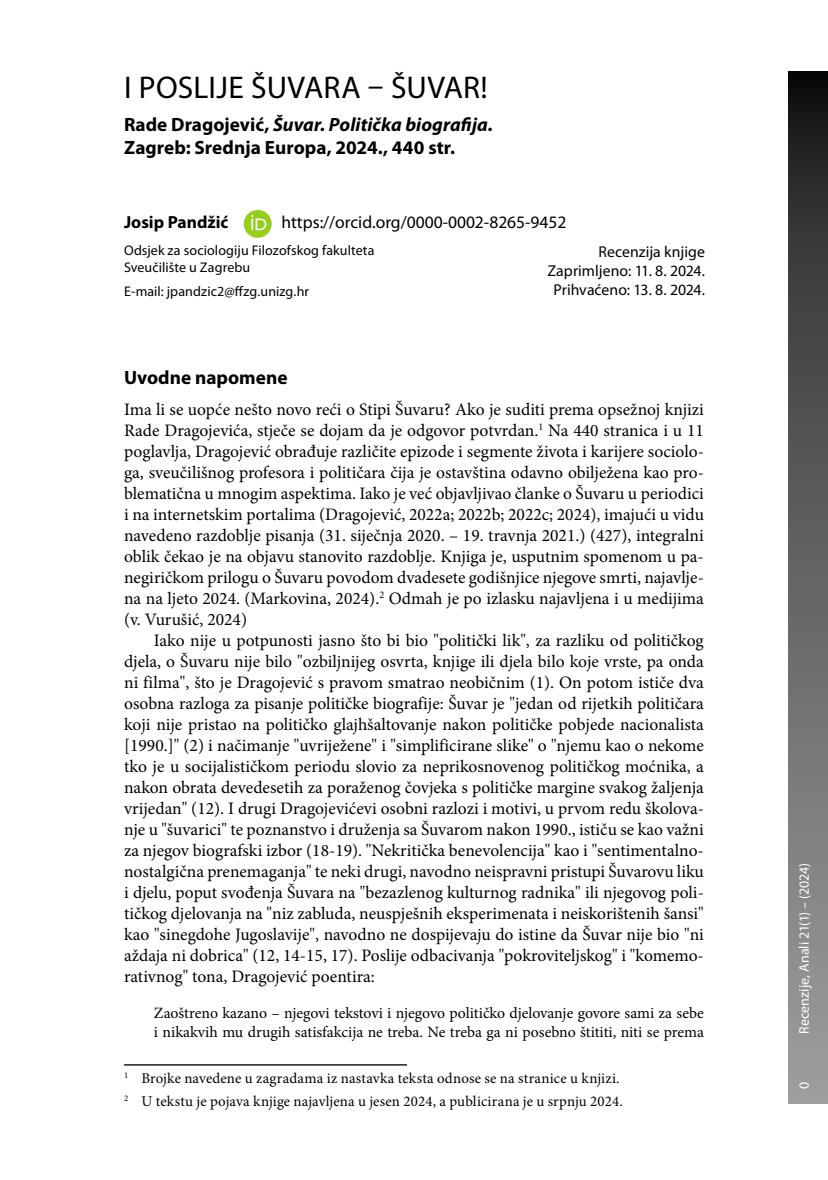
<style>
.page{position:relative;width:828px;height:1180px;background:#fff}
.page>*{position:absolute;margin:0;border:0;box-sizing:border-box;transform-origin:0 0}
.t1{font:31.5px "Myriad Pro";letter-spacing:.005em;color:#000}
.t2{font:700 19.25px/23.1px "Myriad Pro";color:#000}
.t3{font:17.5px/21px "Minion Pro";color:#000;text-align:justify}
.t4{font:17.5px "Myriad Pro";color:#000}
.t5{font:700 17.5px "Myriad Pro";color:#000}
.t6{font:15.75px/18.9px "Minion Pro";color:#000}
.t7{font:15.75px/18.9px "Myriad Pro";color:#000;text-align:right}
.t8{font:14.88px/22.8px "Minion Pro";letter-spacing:.01em;color:#000}
.t9{font:14px/16.8px "Myriad Pro";letter-spacing:.005em;color:#000}
.t10{font:14px "Myriad Pro";letter-spacing:.005em;color:#fff}
.s1{font-style:italic}
</style>
<div class="page">
<svg style="left:788px;top:71px;width:40px;height:1032px;background:#606163"></svg>
<div style="left:244px;top:210px;width:28px;height:28px;background:#94cf1c;border-radius:50%"></div>
<svg style="left:251px;top:215px;width:15px;height:15px"></svg>
<hr style="left:124px;top:1064px;width:283px;height:1px;background:#000">
<h1 class="t1" style="left:124px;top:68px;width:365px">I POSLIJE ŠUVARA – ŠUVAR!</h1>
<p class="t2" style="left:124px;top:112px;width:370px">Rade Dragojević, <span class="s1">Šuvar. Politička biografija.<br></span>Zagreb: Srednja Europa, 2024., 440 str.</p>
<p class="t5" style="left:124px;top:211px;width:106px">Josip Pandžić</p>
<p class="t4" style="left:281px;top:211px;width:286px">https://orcid.org/0000-0002-8265-9452</p>
<p class="t9" style="left:124px;top:241px;width:252px">Odsjek za sociologiju Filozofskog fakulteta<br>Sveučilište u Zagrebu</p>
<p class="t9" style="left:124px;top:282px;width:187px">E-mail: jpandzic2@ffzg.unizg.hr</p>
<p class="t7" style="left:547px;top:242px;width:159px">Recenzija knjige<br>Zaprimljeno: 11. 8. 2024.<br>Prihvaćeno: 13. 8. 2024.</p>
<p class="t2" style="left:124px;top:365px;width:165px">Uvodne napomene</p>
<p class="t3" style="left:124px;top:398px;width:581px">Ima li se uopće nešto novo reći o Stipi Šuvaru? Ako je suditi prema opsežnoj knjizi Rade Dragojevića, stječe se dojam da je odgovor potvrdan.<sup>1</sup> Na 440 stranica i u 11 poglavlja, Dragojević obrađuje različite epizode i segmente života i karijere sociolo&shy;ga, sveučilišnog profesora i političara čija je ostavština odavno obilježena kao pro&shy;blematična u mnogim aspektima. Iako je već objavljivao članke o Šuvaru u periodici i na internetskim portalima (Dragojević, 2022a; 2022b; 2022c; 2024), imajući u vidu navedeno razdoblje pisanja (31. siječnja 2020. – 19. travnja 2021.) (427), integralni oblik čekao je na objavu stanovito razdoblje. Knjiga je, usputnim spomenom u pa&shy;negiričkom prilogu o Šuvaru povodom dvadesete godišnjice njegove smrti, najavlje&shy;na na ljeto 2024. (Markovina, 2024).<sup>2</sup> Odmah je po izlasku najavljena i u medijima (v. Vurušić, 2024)</p>
<p class="t3" style="left:124px;top:629px;width:581px;text-indent:30px">Iako nije u potpunosti jasno što bi bio "politički lik", za razliku od političkog djela, o Šuvaru nije bilo "ozbiljnijeg osvrta, knjige ili djela bilo koje vrste, pa onda ni filma", što je Dragojević s pravom smatrao neobičnim (1). On potom ističe dva osobna razloga za pisanje političke biografije: Šuvar je "jedan od rijetkih političara koji nije pristao na političko glajhšaltovanje nakon političke pobjede nacionalista [1990.]" (2) i načimanje "uvriježene" i "simplificirane slike" o "njemu kao o nekome tko je u socijalističkom periodu slovio za neprikosnovenog političkog moćnika, a nakon obrata devedesetih za poraženog čovjeka s političke margine svakog žaljenja vrijedan" (12). I drugi Dragojevićevi osobni razlozi i motivi, u prvom redu školova&shy;nje u "šuvarici" te poznanstvo i druženja sa Šuvarom nakon 1990., ističu se kao važni za njegov biografski izbor (18-19). "Nekritička benevolencija" kao i "sentimentalno&shy;nostalgična prenemaganja" te neki drugi, navodno neispravni pristupi Šuvarovu liku i djelu, poput svođenja Šuvara na "bezazlenog kulturnog radnika" ili njegovog poli&shy;tičkog djelovanja na "niz zabluda, neuspješnih eksperimenata i neiskorištenih šansi" kao "sinegdohe Jugoslavije", navodno ne dospijevaju do istine da Šuvar nije bio "ni aždaja ni dobrica" (12, 14-15, 17). Poslije odbacivanja "pokroviteljskog" i "komemo&shy;rativnog" tona, Dragojević poentira:</p>
<p class="t6" style="left:154px;top:1003px;width:551px">Zaoštreno kazano – njegovi tekstovi i njegovo političko djelovanje govore sami za sebe i nikakvih mu drugih satisfakcija ne treba. Ne treba ga ni posebno štititi, niti se prema</p>
<p class="t8" style="left:124px;top:1066px;width:500px"><sup>1</sup> Brojke navedene u zagradama iz nastavka teksta odnose se na stranice u knjizi.<br><sup>2</sup> U tekstu je pojava knjige najavljena u jesen 2024, a publicirana je u srpnju 2024.</p>
<p class="t10" style="left:795px;top:1034px;width:172px;rotate:-90deg">Recenzije, Anali 21(1) – (2024)</p>
<p class="t10" style="left:795px;top:1088px;width:9px;rotate:-90deg">0</p>
</div>
